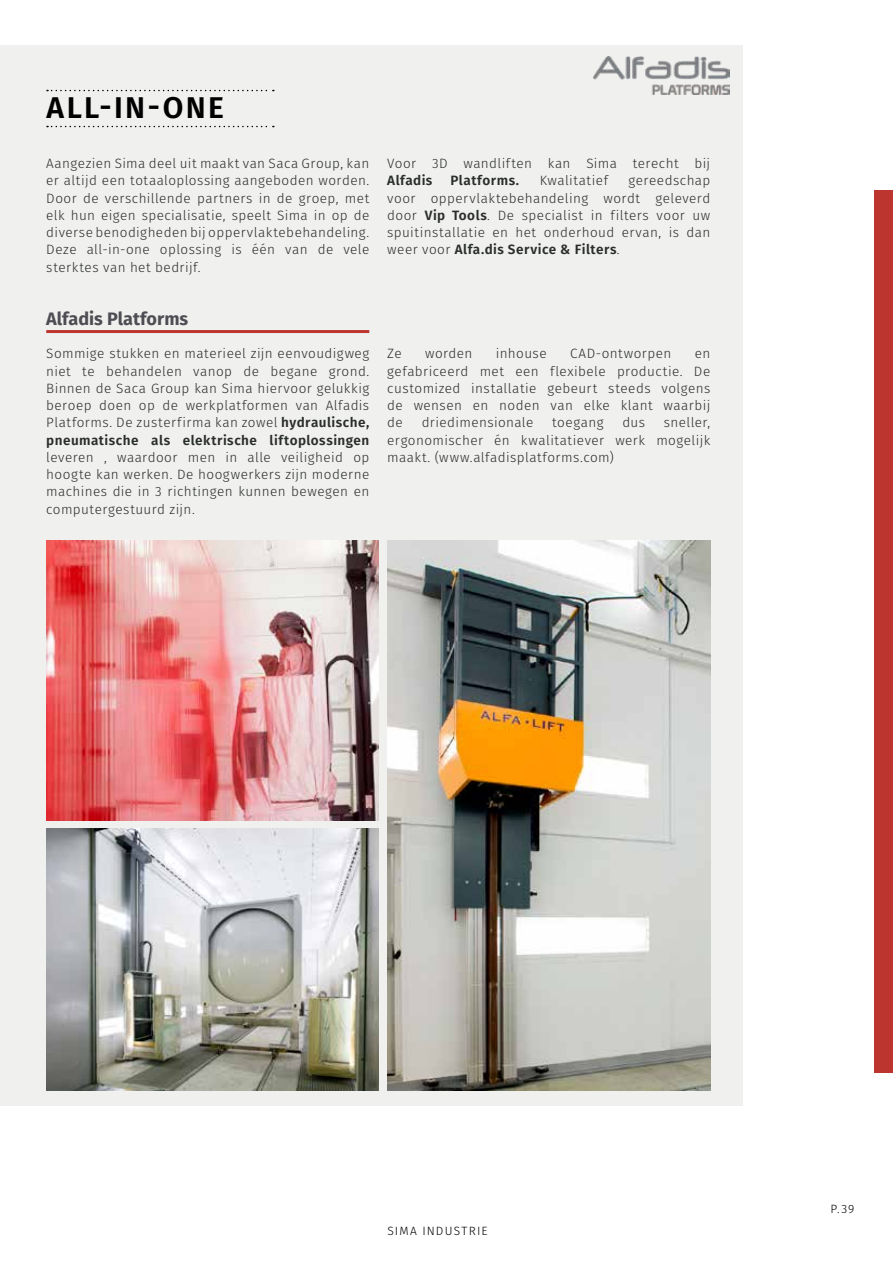
<style>
.page{position:relative;width:893px;height:1263px;background:#fff}
.page>*{position:absolute;margin:0;border:0;box-sizing:border-box;transform-origin:0 0}
.t1{font:600 30px "Fira Sans";letter-spacing:.075em;color:#000}
.t2{font:700 18px "Fira Sans";color:#4e4d53}
.t3{font:300 13.5px/17.2px "Fira Sans";letter-spacing:.03em;color:#292d2b;text-align:justify}
.t4{font:600 13.5px "Fira Sans";letter-spacing:.035em;color:#292d2b}
.t5{font:300 12px "Fira Sans";letter-spacing:.095em;color:#000}
.s1{font-weight:600}
</style>
<div class="page">
<div style="left:874px;top:190px;width:19px;height:882px;background:#bc352e"></div>
<div style="left:0;top:45px;width:742px;height:1061px;background:#f0f0ee"></div>
<img style="left:46px;top:540px;width:332px;height:280px">
<img style="left:46px;top:829px;width:332px;height:261px">
<img style="left:387px;top:540px;width:323px;height:550px">
<img style="left:594px;top:56px;width:135px;height:39px">
<hr style="left:46px;top:330px;width:323px;height:3px;background:#bc352e">
<svg style="left:47px;top:90px;width:227px;height:1px"></svg>
<svg style="left:47px;top:126px;width:227px;height:1px"></svg>
<h1 class="t1" style="left:46px;top:87px;width:179px">ALL-IN-ONE</h1>
<p class="t3" style="left:46px;top:156px;width:324px">Aangezien Sima deel uit maakt van Saca Group, kan er altijd een totaaloplossing aangeboden worden.<br>Door de verschillende partners in de groep, met elk hun eigen specialisatie, speelt Sima in op de diverse benodigheden bij oppervlaktebehandeling.<br>Deze all-in-one oplossing is één van de vele sterktes van het bedrijf.</p>
<h2 class="t2" style="left:46px;top:306px;width:144px">Alfadis Platforms</h2>
<p class="t3" style="left:46px;top:346px;width:324px">Sommige stukken en materieel zijn eenvoudigweg niet te behandelen vanop de begane grond.<br>Binnen de Saca Group kan Sima hiervoor gelukkig beroep doen op de werkplatformen van Alfadis Platforms. De zusterfirma kan zowel <span class="s1">hydraulische, pneumatische als elektrische liftoplossingen</span></p>
<p class="t3" style="left:46px;top:450px;width:325px">leveren , waardoor men in alle veiligheid op hoogte kan werken. De hoogwerkers zijn moderne machines die in 3 richtingen kunnen bewegen en computergestuurd zijn.</p>
<p class="t3" style="left:387px;top:156px;width:324px">Voor 3D wandliften kan Sima terecht bij</p>
<p class="t4" style="left:387px;top:171px;width:47px">Alfadis</p>
<p class="t4" style="left:450px;top:171px;width:70px">Platforms.</p>
<p class="t3" style="left:540px;top:173px;width:70px">Kwalitatief</p>
<p class="t3" style="left:387px;top:173px;width:324px;text-indent:241px">gereedschap voor oppervlaktebehandeling wordt geleverd door <span class="s1">Vip Tools</span>. De specialist in filters voor uw spuitinstallatie en het onderhoud ervan, is dan weer voor <span class="s1">Alfa.dis Service &amp; Filters</span>.</p>
<p class="t3" style="left:387px;top:346px;width:16px">Ze</p>
<p class="t3" style="left:425px;top:346px;width:49px">worden</p>
<p class="t3" style="left:496px;top:346px;width:52px">inhouse</p>
<p class="t3" style="left:570px;top:346px;width:103px">CAD-ontworpen</p>
<p class="t3" style="left:387px;top:346px;width:324px;text-indent:307px">en gefabriceerd met een flexibele productie. De customized installatie gebeurt steeds volgens de wensen en noden van elke klant waarbij de</p>
<p class="t3" style="left:422px;top:415px;width:113px">driedimensionale</p>
<p class="t3" style="left:552px;top:415px;width:53px">toegang</p>
<p class="t3" style="left:622px;top:415px;width:24px">dus</p>
<p class="t3" style="left:387px;top:415px;width:324px;text-indent:277px">sneller, ergonomischer én kwalitatiever werk mogelijk maakt. (www.alfadisplatforms.com)</p>
<p class="t5" style="left:387px;top:1222px;width:102px">SIMA INDUSTRIE</p>
<p class="t5" style="left:830px;top:1200px;width:26px">P.39</p>
</div>
